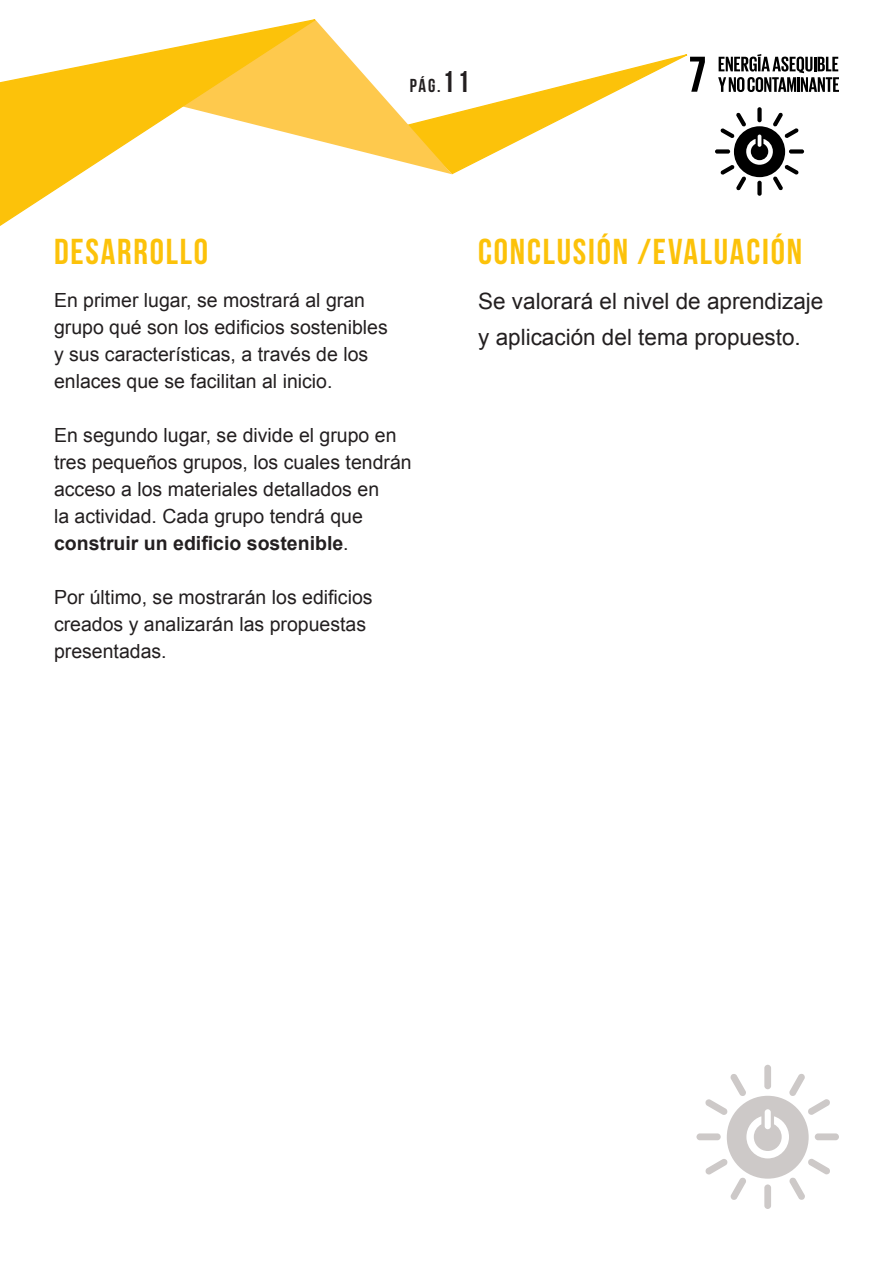
<style>
.page{position:relative;width:893px;height:1263px;background:#fff}
.page>*{position:absolute;margin:0;border:0;box-sizing:border-box;transform-origin:0 0}
.t1{font:36px "Bebas Neue";letter-spacing:.05em;color:#fcc20a}
.t2{font:22.5px/36px "Arial";color:#231f20}
.t3{font:19.5px/27px "Arial";color:#231f20}
.t4{font:18.75px "Bebas Neue";color:#231f20}
.s1{font-size:30px}
.s2{font-weight:700}
</style>
<div class="page">
<svg style="left:0;top:46px;width:179px;height:180px"></svg>
<svg style="left:179px;top:19px;width:526px;height:156px"></svg>
<div style="left:715px;top:149px;width:15px;height:5px;background:#000;border-radius:2px"></div>
<div style="left:789px;top:149px;width:15px;height:5px;background:#000;border-radius:2px"></div>
<div style="left:757px;top:107px;width:5px;height:15px;background:#000;border-radius:2px"></div>
<div style="left:757px;top:181px;width:5px;height:15px;background:#000;border-radius:2px"></div>
<svg style="left:720px;top:112px;width:79px;height:78px"></svg>
<svg style="left:718px;top:54px;width:121px;height:38px"></svg>
<div style="left:696px;top:1133px;width:25px;height:7px;background:#cdc9c8;border-radius:3px"></div>
<div style="left:815px;top:1133px;width:24px;height:7px;background:#cdc9c8;border-radius:3px"></div>
<div style="left:764px;top:1065px;width:7px;height:24px;background:#cdc9c8;border-radius:3px"></div>
<div style="left:764px;top:1184px;width:7px;height:25px;background:#cdc9c8;border-radius:3px"></div>
<svg style="left:705px;top:1073px;width:125px;height:127px"></svg>
<p class="t4" style="left:410px;top:75px;width:61px">pág.<span class="s1">11</span></p>
<p class="t1" style="left:54px;top:232px;width:156px">DESARROLLO</p>
<p class="t3" style="left:54px;top:287px;width:335px">En primer lugar, se mostrará al gran grupo qué son los edificios sostenibles y sus características, a través de los enlaces que se facilitan al inicio.</p>
<p class="t3" style="left:54px;top:422px;width:359px">En segundo lugar, se divide el grupo en tres pequeños grupos, los cuales tendrán acceso a los materiales detallados en<br>la actividad. Cada grupo tendrá que <span class="s2">construir un edificio sostenible</span>.</p>
<p class="t3" style="left:54px;top:584px;width:320px">Por último, se mostrarán los edificios creados y analizarán las propuestas presentadas.</p>
<p class="t1" style="left:478px;top:232px;width:325px">CONCLUSIÓN /EVALUACIÓN</p>
<p class="t2" style="left:478px;top:283px;width:347px">Se valorará el nivel de aprendizaje y aplicación del tema propuesto.</p>
</div>
